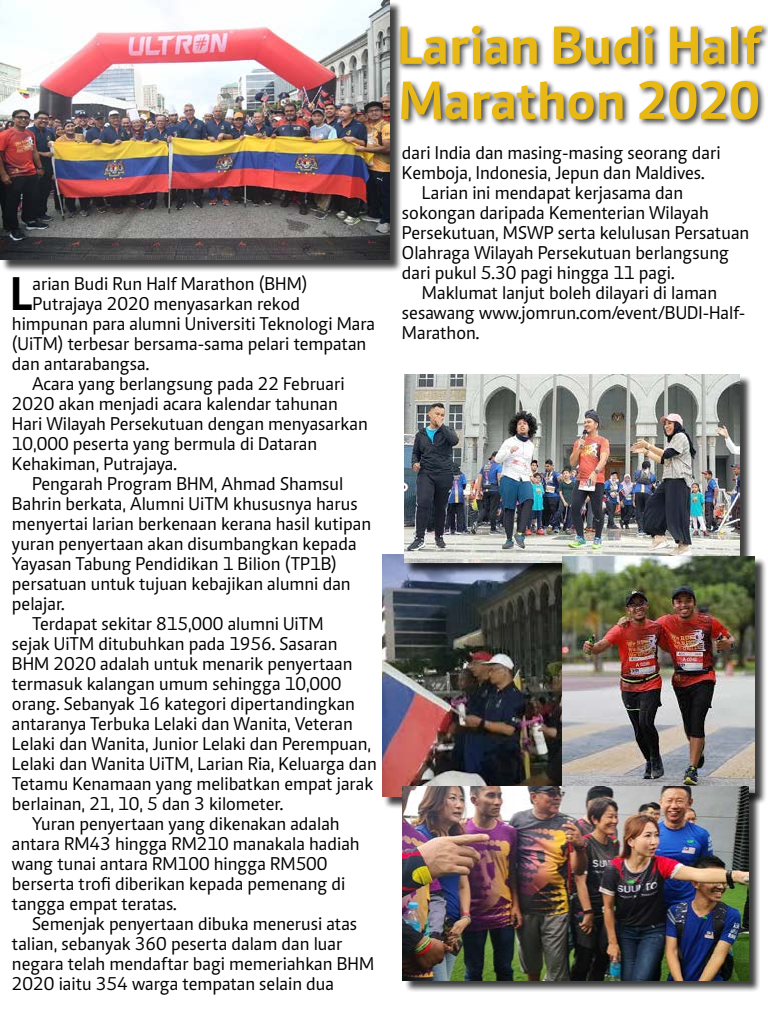
<style>
.page{position:relative;width:768px;height:1024px;background:#fff}
.page>*{position:absolute;margin:0;border:0;box-sizing:border-box;transform-origin:0 0}
.t1{font:700 55px/55px "Caput";color:#e8b815}
.t2{font:700 48.5px "Caput";color:#000}
.t3{font:19px "Caput";color:#000}
</style>
<div class="page">
<img style="left:382px;top:554px;width:180px;height:243px">
<div style="left:398px;top:23px;width:370px;height:105px;background:#000;opacity:.75"></div>
<div style="left:406px;top:376px;width:347px;height:200px;background:#000;opacity:.75"></div>
<img style="left:404px;top:374px;width:336px;height:189px">
<div style="left:564px;top:558px;width:204px;height:247px;background:#000;opacity:.75"></div>
<img style="left:562px;top:556px;width:193px;height:232px">
<div style="left:404px;top:788px;width:356px;height:205px;background:#000;opacity:.75"></div>
<img style="left:402px;top:786px;width:346px;height:194px">
<div style="left:2px;top:2px;width:401px;height:271px;background:#000;opacity:.75"></div>
<img style="left:0;top:0;width:390px;height:260px">
<h2 class="t2" style="left:10px;top:264px;width:24px">L</h2>
<p class="t3" style="left:33px;top:273px;width:276px">arian Budi Run Half Marathon (BHM)</p>
<p class="t3" style="left:33px;top:293px;width:269px">Putrajaya 2020 menyasarkan rekod</p>
<p class="t3" style="left:12px;top:313px;width:365px">himpunan para alumni Universiti Teknologi Mara</p>
<p class="t3" style="left:12px;top:333px;width:356px">(UiTM) terbesar bersama-sama pelari tempatan</p>
<p class="t3" style="left:12px;top:353px;width:139px">dan antarabangsa.</p>
<p class="t3" style="left:32px;top:373px;width:314px">Acara yang berlangsung pada 22 Februari</p>
<p class="t3" style="left:12px;top:393px;width:327px">2020 akan menjadi acara kalendar tahunan</p>
<p class="t3" style="left:12px;top:413px;width:357px">Hari Wilayah Persekutuan dengan menyasarkan</p>
<p class="t3" style="left:12px;top:433px;width:307px">10,000 peserta yang bermula di Dataran</p>
<p class="t3" style="left:12px;top:453px;width:167px">Kehakiman, Putrajaya.</p>
<p class="t3" style="left:32px;top:473px;width:313px">Pengarah Program BHM, Ahmad Shamsul</p>
<p class="t3" style="left:12px;top:493px;width:347px">Bahrin berkata, Alumni UiTM khususnya harus</p>
<p class="t3" style="left:12px;top:513px;width:361px">menyertai larian berkenaan kerana hasil kutipan</p>
<p class="t3" style="left:12px;top:533px;width:346px">yuran penyertaan akan disumbangkan kepada</p>
<p class="t3" style="left:12px;top:553px;width:326px">Yayasan Tabung Pendidikan 1 Bilion (TP1B)</p>
<p class="t3" style="left:12px;top:573px;width:340px">persatuan untuk tujuan kebajikan alumni dan</p>
<p class="t3" style="left:12px;top:593px;width:54px">pelajar.</p>
<p class="t3" style="left:32px;top:613px;width:293px">Terdapat sekitar 815,000 alumni UiTM</p>
<p class="t3" style="left:12px;top:633px;width:327px">sejak UiTM ditubuhkan pada 1956. Sasaran</p>
<p class="t3" style="left:12px;top:653px;width:342px">BHM 2020 adalah untuk menarik penyertaan</p>
<p class="t3" style="left:12px;top:673px;width:331px">termasuk kalangan umum sehingga 10,000</p>
<p class="t3" style="left:12px;top:693px;width:345px">orang. Sebanyak 16 kategori dipertandingkan</p>
<p class="t3" style="left:12px;top:713px;width:342px">antaranya Terbuka Lelaki dan Wanita, Veteran</p>
<p class="t3" style="left:12px;top:733px;width:361px">Lelaki dan Wanita, Junior Lelaki dan Perempuan,</p>
<p class="t3" style="left:12px;top:753px;width:366px">Lelaki dan Wanita UiTM, Larian Ria, Keluarga dan</p>
<p class="t3" style="left:12px;top:773px;width:363px">Tetamu Kenamaan yang melibatkan empat jarak</p>
<p class="t3" style="left:12px;top:793px;width:273px">berlainan, 21, 10, 5 dan 3 kilometer.</p>
<p class="t3" style="left:32px;top:813px;width:309px">Yuran penyertaan yang dikenakan adalah</p>
<p class="t3" style="left:12px;top:833px;width:349px">antara RM43 hingga RM210 manakala hadiah</p>
<p class="t3" style="left:12px;top:853px;width:317px">wang tunai antara RM100 hingga RM500</p>
<p class="t3" style="left:12px;top:873px;width:335px">berserta trofi diberikan kepada pemenang di</p>
<p class="t3" style="left:12px;top:893px;width:166px">tangga empat teratas.</p>
<p class="t3" style="left:32px;top:913px;width:327px">Semenjak penyertaan dibuka menerusi atas</p>
<p class="t3" style="left:12px;top:933px;width:332px">talian, sebanyak 360 peserta dalam dan luar</p>
<p class="t3" style="left:12px;top:953px;width:364px">negara telah mendaftar bagi memeriahkan BHM</p>
<p class="t3" style="left:12px;top:973px;width:324px">2020 iaitu 354 warga tempatan selain dua</p>
<h1 class="t1" style="left:397px;top:17px;width:365px">Larian Budi Half<br>Marathon 2020</h1>
<p class="t3" style="left:402px;top:142px;width:320px">dari India dan masing-masing seorang dari</p>
<p class="t3" style="left:402px;top:162px;width:304px">Kemboja, Indonesia, Jepun dan Maldives.</p>
<p class="t3" style="left:422px;top:182px;width:263px">Larian ini mendapat kerjasama dan</p>
<p class="t3" style="left:402px;top:202px;width:308px">sokongan daripada Kementerian Wilayah</p>
<p class="t3" style="left:402px;top:222px;width:349px">Persekutuan, MSWP serta kelulusan Persatuan</p>
<p class="t3" style="left:402px;top:242px;width:329px">Olahraga Wilayah Persekutuan berlangsung</p>
<p class="t3" style="left:402px;top:262px;width:274px">dari pukul 5.30 pagi hingga 11 pagi.</p>
<p class="t3" style="left:422px;top:282px;width:297px">Maklumat lanjut boleh dilayari di laman</p>
<p class="t3" style="left:402px;top:302px;width:345px">sesawang www.jomrun.com/event/BUDI-Half-</p>
<p class="t3" style="left:402px;top:322px;width:79px">Marathon.</p>
</div>
